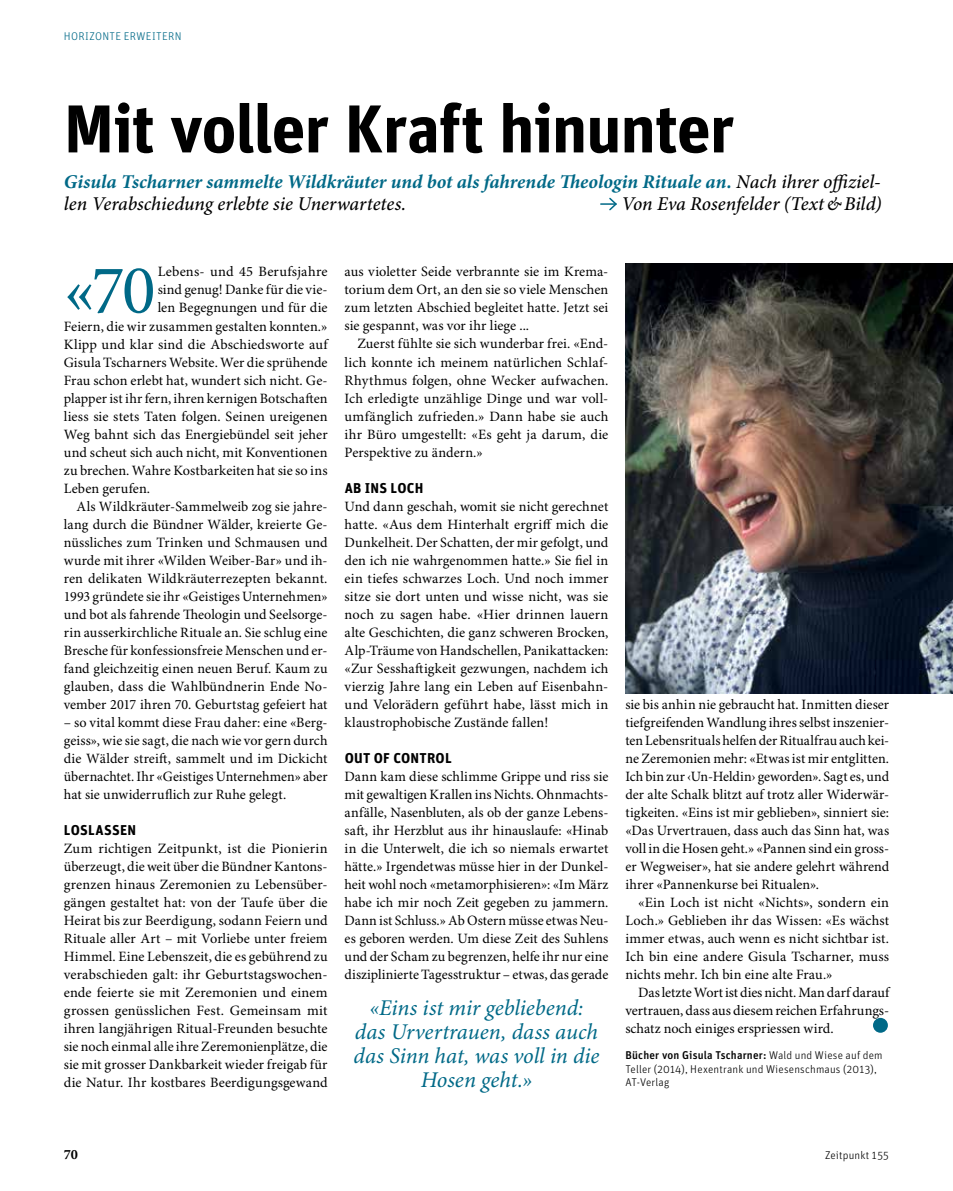
<style>
.page{position:relative;width:953px;height:1191px;background:#fff}
.page>*{position:absolute;margin:0;border:0;box-sizing:border-box;transform-origin:0 0}
.t1{font:69.6px "Minion Pro";color:#006987}
.t2{font:700 67.5px "Unit OT";letter-spacing:-.015em;color:#000}
.t3{font:italic 22.5px/24px "Minion Pro";letter-spacing:-.005em;color:#006987;text-align:center}
.t4{font:italic 700 19.5px/22.5px "Minion Pro";color:#006987}
.t5{font:italic 500 19.5px "Minion Pro";letter-spacing:-.005em;color:#000}
.t6{font:14.25px/18px "Minion Pro";letter-spacing:.005em;color:#000;text-align:justify}
.t7{font:700 14.25px "Unit OT";letter-spacing:.015em;color:#000}
.t8{font:700 14.25px "Minion Pro";color:#000}
.t9{font:300 11.25px/13.5px "Unit OT";letter-spacing:.015em;color:#000}
.t10{font:300 11.25px "Unit OT";letter-spacing:.03em;color:#006987}
.s1{font-weight:500;color:#000}
.s2{font-weight:500}
</style>
<div class="page">
<svg style="left:600px;top:197px;width:17px;height:14px"></svg>
<div style="left:873px;top:1017px;width:14px;height:15px;background:#006987;border-radius:50%"></div>
<img style="left:625px;top:264px;width:327px;height:429px">
<p class="t10" style="left:64px;top:29px;width:119px">HORIZONTE ERWEITERN</p>
<h2 class="t2" style="left:64px;top:85px;width:672px">Mit voller Kraft hinunter</h2>
<h3 class="t4" style="left:64px;top:171px;width:818px">Gisula Tscharner sammelte Wildkräuter und bot als fahrende Theologin Rituale an. <span class="s1">Nach ihrer offiziel&shy;len Verabschiedung erlebte sie Unerwartetes.</span></h3>
<h3 class="t5" style="left:621px;top:192px;width:262px">Von Eva Rosenfelder (Text&amp;Bild)</h3>
<h1 class="t1" style="left:64px;top:249px;width:93px">«70</h1>
<p class="t6" style="left:158px;top:263px;width:171px">Lebens- und 45 Berufsjahre</p>
<p class="t6" style="left:158px;top:281px;width:171px">sind genug! Danke für die vie-</p>
<p class="t6" style="left:158px;top:299px;width:171px">len Begegnungen und für die</p>
<p class="t6" style="left:64px;top:317px;width:265px">Feiern, die wir zusammen gestalten konnten.»</p>
<p class="t6" style="left:64px;top:335px;width:265px">Klipp und klar sind die Abschiedsworte auf</p>
<p class="t6" style="left:64px;top:353px;width:265px">Gisula Tscharners Website. Wer die sprühende</p>
<p class="t6" style="left:64px;top:371px;width:265px">Frau schon erlebt hat, wundert sich nicht. Ge-</p>
<p class="t6" style="left:64px;top:389px;width:265px">plapper ist ihr fern, ihren kernigen Botschaften</p>
<p class="t6" style="left:64px;top:407px;width:265px">liess sie stets Taten folgen. Seinen ureigenen</p>
<p class="t6" style="left:64px;top:425px;width:265px">Weg bahnt sich das Energiebündel seit jeher</p>
<p class="t6" style="left:64px;top:443px;width:265px">und scheut sich auch nicht, mit Konventionen</p>
<p class="t6" style="left:64px;top:461px;width:265px">zu brechen. Wahre Kostbarkeiten hat sie so ins</p>
<p class="t6" style="left:64px;top:479px;width:88px">Leben gerufen.</p>
<p class="t6" style="left:77px;top:497px;width:252px">Als Wildkräuter-Sammelweib zog sie jahre-</p>
<p class="t6" style="left:64px;top:515px;width:265px">lang durch die Bündner Wälder, kreierte Ge-</p>
<p class="t6" style="left:64px;top:533px;width:265px">nüssliches zum Trinken und Schmausen und</p>
<p class="t6" style="left:64px;top:551px;width:265px">wurde mit ihrer «Wilden Weiber-Bar» und ih-</p>
<p class="t6" style="left:64px;top:569px;width:265px">ren delikaten Wildkräuterrezepten bekannt.</p>
<p class="t6" style="left:64px;top:587px;width:265px">1993 gründete sie ihr «Geistiges Unternehmen»</p>
<p class="t6" style="left:64px;top:605px;width:265px">und bot als fahrende Theologin und Seelsorge-</p>
<p class="t6" style="left:64px;top:623px;width:265px">rin ausserkirchliche Rituale an. Sie schlug eine</p>
<p class="t6" style="left:64px;top:641px;width:265px">Bresche für konfessionsfreie Menschen und er-</p>
<p class="t6" style="left:64px;top:659px;width:265px">fand gleichzeitig einen neuen Beruf. Kaum zu</p>
<p class="t6" style="left:64px;top:677px;width:265px">glauben, dass die Wahlbündnerin Ende No-</p>
<p class="t6" style="left:64px;top:695px;width:265px">vember 2017 ihren 70. Geburtstag gefeiert hat</p>
<p class="t6" style="left:64px;top:713px;width:265px">– so vital kommt diese Frau daher: eine «Berg&shy;geiss», wie sie sagt, die nach wie vor gern durch die Wälder streift, sammelt und im Dickicht übernachtet. Ihr «Geistiges Unternehmen» aber hat sie unwiderruflich zur Ruhe gelegt.</p>
<p class="t7" style="left:64px;top:820px;width:74px">LOSLASSEN</p>
<p class="t6" style="left:64px;top:839px;width:265px">Zum richtigen Zeitpunkt, ist die Pionierin überzeugt, die weit über die Bündner Kantons&shy;grenzen hinaus Zeremonien zu Lebensüber&shy;gängen gestaltet hat: von der Taufe über die Heirat bis zur Beerdigung, sodann Feiern und Rituale aller Art – mit Vorliebe unter freiem Himmel. Eine Lebenszeit, die es gebührend zu verabschieden galt: ihr Geburtstagswochen&shy;ende feierte sie mit Zeremonien und einem grossen genüsslichen Fest. Gemeinsam mit ihren langjährigen Ritual-Freunden besuchte sie noch einmal alle ihre Zeremonienplätze, die sie mit grosser Dankbarkeit wieder freigab für die Natur. Ihr kostbares Beerdigungsgewand</p>
<p class="t6" style="left:344px;top:263px;width:265px">aus violetter Seide verbrannte sie im Krema&shy;torium dem Ort, an den sie so viele Menschen zum letzten Abschied begleitet hatte. Jetzt sei sie gespannt, was vor ihr liege ...</p>
<p class="t6" style="left:344px;top:335px;width:265px;text-indent:13px">Zuerst fühlte sie sich wunderbar frei. «End&shy;lich konnte ich meinem natürlichen Schlaf-Rhythmus folgen, ohne Wecker aufwachen.<br>Ich erledigte unzählige Dinge und war voll&shy;umfänglich zufrieden.» Dann habe sie auch ihr Büro umgestellt: «Es geht ja darum, die Perspektive zu ändern.»</p>
<p class="t7" style="left:344px;top:478px;width:80px">AB INS LOCH</p>
<p class="t6" style="left:344px;top:497px;width:265px">Und dann geschah, womit sie nicht gerechnet hatte. «Aus dem Hinterhalt ergriff mich die Dunkelheit. Der Schatten, der mir gefolgt, und den ich nie wahrgenommen hatte.» Sie fiel in ein tiefes schwarzes Loch. Und noch immer sitze sie dort unten und wisse nicht, was sie noch zu sagen habe. «Hier drinnen lauern alte Geschichten, die ganz schweren Brocken, Alp-Träume von Handschellen, Panikattacken: «Zur Sesshaftigkeit gezwungen, nachdem ich vierzig Jahre lang ein Leben auf Eisenbahn&shy;und Velorädern geführt habe, lässt mich in klaustrophobische Zustände fallen!</p>
<p class="t7" style="left:344px;top:748px;width:109px">OUT OF CONTROL</p>
<p class="t6" style="left:344px;top:767px;width:265px">Dann kam diese schlimme Grippe und riss sie mit gewaltigen Krallen ins Nichts. Ohnmachts&shy;anfälle, Nasenbluten, als ob der ganze Lebens&shy;saft, ihr Herzblut aus ihr hinauslaufe: «Hinab in die Unterwelt, die ich so niemals erwartet hätte.» Irgendetwas müsse hier in der Dunkel&shy;heit wohl noch «metamorphisieren»: «Im März habe ich mir noch Zeit gegeben zu jammern.<br>Dann ist Schluss.» Ab Ostern müsse etwas Neu&shy;es geboren werden. Um diese Zeit des Suhlens und der Scham zu begrenzen, helfe ihr nur eine disziplinierte Tagesstruktur – etwas, das gerade</p>
<h3 class="t3" style="left:353px;top:996px;width:247px">«Eins ist mir gebliebend: das Urvertrauen, dass auch das Sinn hat, was voll in die<br>Hosen geht.»</h3>
<p class="t6" style="left:625px;top:695px;width:265px">sie bis anhin nie gebraucht hat. Inmitten dieser tiefgreifenden Wandlung ihres selbst inszenier&shy;ten Lebensrituals helfen der Ritualfrau auch kei&shy;ne Zeremonien mehr: «Etwas ist mir entglitten.<br>Ich bin zur ‹Un-Heldin› geworden». Sagt es, und der alte Schalk blitzt auf trotz aller Widerwär&shy;tigkeiten. «Eins ist mir geblieben», sinniert sie: «Das Urvertrauen, dass auch das Sinn hat, was voll in die Hosen geht.» «Pannen sind ein gross&shy;er Wegweiser», hat sie andere gelehrt während ihrer «Pannenkurse bei Ritualen».</p>
<p class="t6" style="left:625px;top:893px;width:265px;text-indent:13px">«Ein Loch ist nicht «Nichts», sondern ein Loch.» Geblieben ihr das Wissen: «Es wächst immer etwas, auch wenn es nicht sichtbar ist.<br>Ich bin eine andere Gisula Tscharner, muss nichts mehr. Ich bin eine alte Frau.»</p>
<p class="t6" style="left:625px;top:983px;width:265px;text-indent:13px">Das letzte Wort ist dies nicht. Man darf darauf vertrauen, dass aus diesem reichen Erfahrungs&shy;schatz noch einiges erspriessen wird.</p>
<p class="t9" style="left:625px;top:1048px;width:259px"><span class="s2">Bücher von Gisula Tscharner:</span> Wald und Wiese auf dem<br>Teller (2014), Hexentrank und Wiesenschmaus (2013),<br>AT-Verlag</p>
<p class="t8" style="left:64px;top:1145px;width:16px">70</p>
<p class="t9" style="left:825px;top:1148px;width:65px">Zeitpunkt 155</p>
</div>
